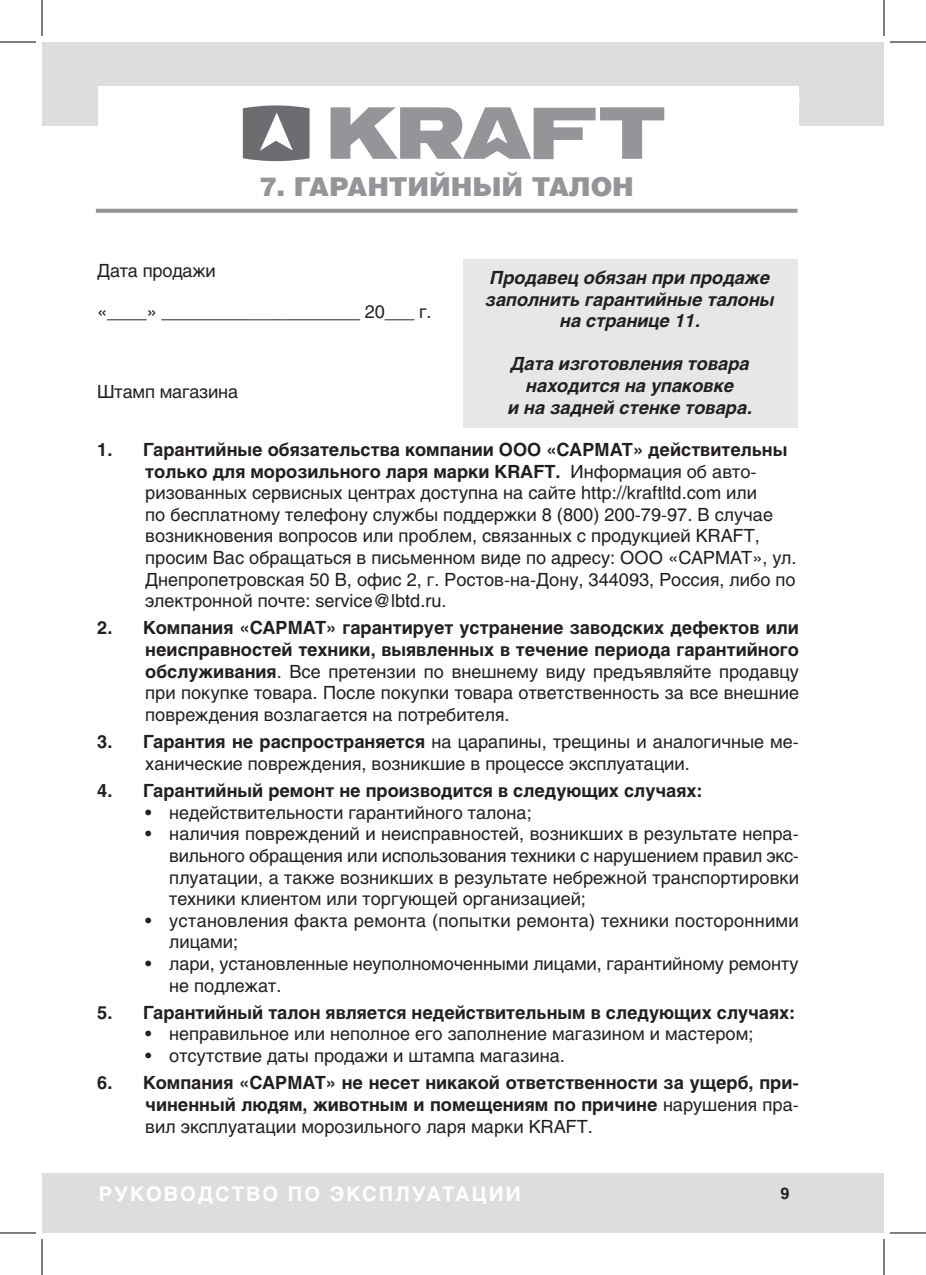
<style>
.page{position:relative;width:926px;height:1275px;background:#fff}
.page>*{position:absolute;margin:0;border:0;box-sizing:border-box;transform-origin:0 0}
.t1{font:900 26px "Helios";letter-spacing:-.005em;color:#939598}
.t2{font:700 20px "Helios";letter-spacing:.1em;color:#fff}
.t3{font:18px/21.6px "Helios";color:#231f20}
.t4{font:700 18px/21.6px "Helios";color:#231f20;text-align:justify}
.t5{font:italic 700 18px/21.6px "Helios";color:#231f20;text-align:center}
.t6{font:700 16px "Helios";color:#231f20}
.s1{font-weight:700}
.s2{font-weight:400}
</style>
<div class="page">
<div style="left:42px;top:42px;width:842px;height:84px;background:#dcdddf"></div>
<div style="left:42px;top:1172px;width:842px;height:61px;background:#dcdddf"></div>
<div style="left:99px;top:86px;width:700px;height:75px;background:#fff"></div>
<svg style="left:243px;top:105px;width:67px;height:56px;background:#848588"></svg>
<svg style="left:331px;top:97px;width:469px;height:62px"></svg>
<svg style="left:96px;top:209px;width:701px;height:4px;background:#999b9d"></svg>
<div style="left:463px;top:259px;width:334px;height:168px;background:#e6e7e9"></div>
<hr style="left:0;top:42px;width:36px;height:1px;background:#000">
<hr style="left:890px;top:42px;width:36px;height:1px;background:#000">
<hr style="left:0;top:1232px;width:36px;height:1px;background:#000">
<hr style="left:890px;top:1232px;width:36px;height:1px;background:#000">
<hr style="left:42px;top:0;width:1px;height:36px;background:#000">
<hr style="left:42px;top:1239px;width:1px;height:36px;background:#000">
<hr style="left:884px;top:0;width:1px;height:36px;background:#000">
<hr style="left:884px;top:1239px;width:1px;height:36px;background:#000">
<h1 class="t1" style="left:259px;top:170px;width:376px">7. ГАРАНТИЙНЫЙ ТАЛОН</h1>
<p class="t3" style="left:97px;top:260px;width:120px">Дата продажи</p>
<p class="t3" style="left:97px;top:300px;width:336px">«____» ____________________ 20___ г.</p>
<p class="t3" style="left:97px;top:380px;width:142px">Штамп магазина</p>
<p class="t5" style="left:486px;top:267px;width:290px">Продавец обязан при продаже заполнить гарантийные талоны на странице 11.</p>
<p class="t5" style="left:508px;top:353px;width:246px">Дата изготовления товара находится на упаковке<br>и на задней стенке товара.</p>
<p class="t3" style="left:145px;top:438px;width:653px;text-indent:-48px"><span class="s1">1. Гарантийные обязательства компании ООО «САРМАТ» действительны только для морозильного ларя марки KRAFT.</span> Информация об авто&shy;ризованных сервисных центрах доступна на сайте http://kraftltd.com или<br>по бесплатному телефону службы поддержки 8 (800) 200-79-97. В случае возникновения вопросов или проблем, связанных с продукцией KRAFT, просим Вас обращаться в письменном виде по адресу: ООО «САРМАТ», ул.<br>Днепропетровская 50 В, офис 2, г. Ростов-на-Дону, 344093, Россия, либо по электронной почте: service@lbtd.ru.</p>
<p class="t3" style="left:145px;top:617px;width:655px;text-align:justify;text-indent:-48px"><span class="s1">2. Компания «САРМАТ» гарантирует устранение заводских дефектов или неисправностей техники, выявленных в течение периода гарантийного обслуживания</span>. Все претензии по внешнему виду предъявляйте продавцу при покупке товара. После покупки товара ответственность за все внешние повреждения возлагается на потребителя.</p>
<p class="t3" style="left:145px;top:731px;width:655px;text-indent:-48px"><span class="s1">3. Гарантия не распространяется</span> на царапины, трещины и аналогичные ме&shy;ханические повреждения, возникшие в процессе эксплуатации.</p>
<p class="t4" style="left:97px;top:780px;width:607px">4. Гарантийный ремонт не производится в следующих случаях:</p>
<p class="t3" style="left:145px;top:801px;width:388px">• недействительности гарантийного талона;</p>
<p class="t3" style="left:169px;top:823px;width:631px;text-align:justify;text-indent:-24px">• наличия повреждений и неисправностей, возникших в результате непра&shy;вильного обращения или использования техники с нарушением правил экс&shy;плуатации, а также возникших в результате небрежной транспортировки техники клиентом или торгующей организацией;</p>
<p class="t3" style="left:169px;top:909px;width:631px;text-indent:-24px">• установления факта ремонта (попытки ремонта) техники посторонними лицами;</p>
<p class="t3" style="left:169px;top:952px;width:631px;text-indent:-24px">• лари, установленные неуполномоченными лицами, гарантийному ремонту не подлежат.</p>
<p class="t4" style="left:97px;top:1001px;width:700px">5. Гарантийный талон является недействительным в следующих случаях:</p>
<p class="t3" style="left:145px;top:1023px;width:610px">• неправильное или неполное его заполнение магазином и мастером;</p>
<p class="t3" style="left:145px;top:1044px;width:421px">• отсутствие даты продажи и штампа магазина.</p>
<p class="t4" style="left:145px;top:1072px;width:655px;text-indent:-48px">6. Компания «САРМАТ» не несет никакой ответственноcти за ущерб, при&shy;чиненный людям, животным и помещениям по причине <span class="s2">нарушения пра&shy;вил эксплуатации морозильного ларя марки KRAFT.</span></p>
<p class="t2" style="left:99px;top:1182px;width:424px">РУКОВОДСТВО ПО ЭКСПЛУАТАЦИИ</p>
<p class="t6" style="left:780px;top:1183px;width:10px">9</p>
</div>
